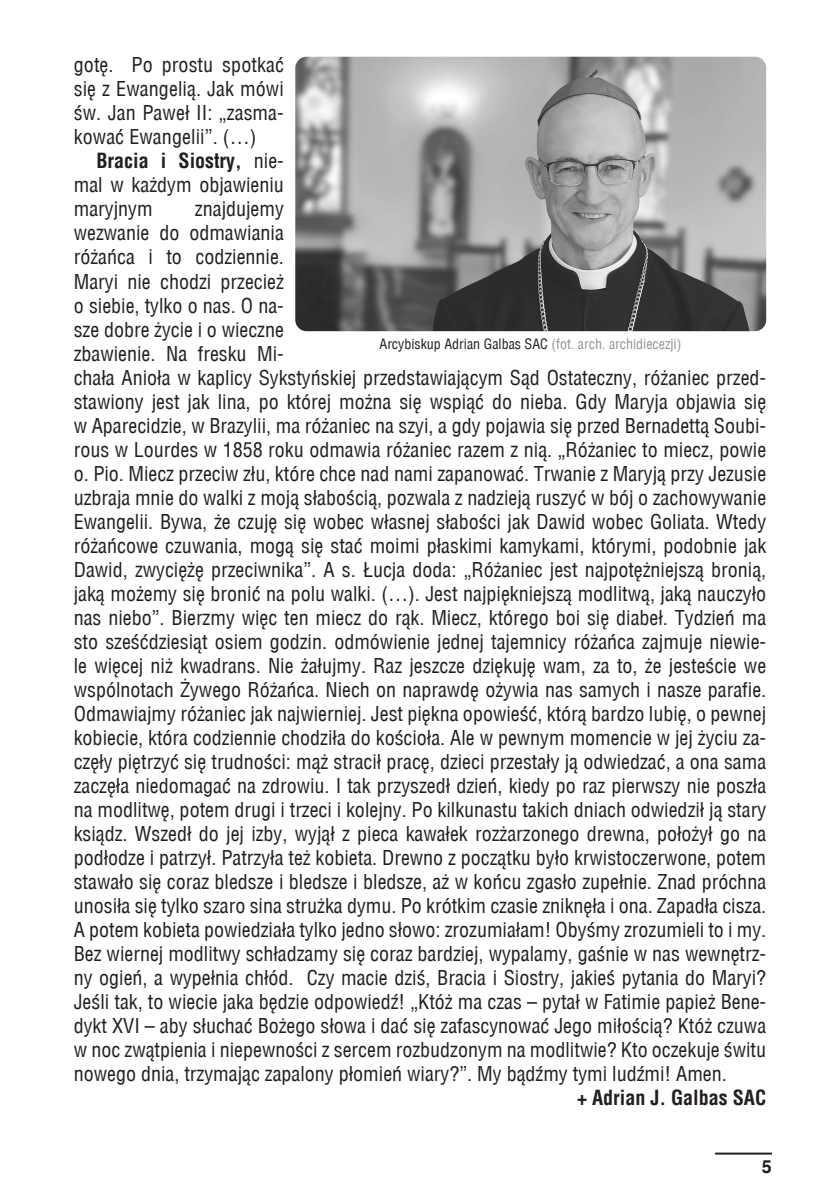
<style>
.page{position:relative;width:840px;height:1191px;background:#fff}
.page>*{position:absolute;margin:0;border:0;box-sizing:border-box;transform-origin:0 0}
.t1{font:20px/24px "Switzerland Condensed";color:#231f20;text-align:justify}
.t2{font:700 20px "Switzerland Condensed";color:#231f20}
.t3{font:700 18px "Switzerland";color:#231f20}
.TYTUŁ_ZurichCondense{font:14px "Switzerland Condensed";color:#231f20}
.s1{font-weight:700}
.s2{color:#939598}
</style>
<div class="page">
<hr style="left:714px;top:1152px;width:57px;height:2px;background:#231f20">
<img style="left:295px;top:57px;width:470px;height:274px">
<p class="t1" style="left:74px;top:53px;width:211px">gotę. Po prostu spotkać się z Ewangelią. Jak mówi św. Jan Paweł II: „zasma&shy;kować Ewangelii”. (…)</p>
<p class="t1" style="left:74px;top:149px;width:211px;text-indent:23px"><span class="s1">Bracia i Siostry,</span> nie&shy;mal w każdym objawieniu maryjnym</p>
<p class="t1" style="left:74px;top:197px;width:693px;text-align:left;text-indent:121px">znajdujemy<br>wezwanie do odmawiania<br>różańca i to codziennie.<br>Maryi nie chodzi przecież<br>o siebie, tylko o nas. O na-<br>sze dobre życie i o wieczne<br>zbawienie. Na fresku Mi-<br>chała Anioła w kaplicy Sykstyńskiej przedstawiającym Sąd Ostateczny, różaniec przed&shy;stawiony jest jak lina, po której można się wspiąć do nieba. Gdy Maryja objawia się w Aparecidzie, w Brazylii, ma różaniec na szyi, a gdy pojawia się przed Bernadettą Soubi&shy;rous w Lourdes w 1858 roku odmawia różaniec razem z nią. „Różaniec to miecz, powie o. Pio. Miecz przeciw złu, które chce nad nami zapanować. Trwanie z Maryją przy Jezusie uzbraja mnie do walki z moją słabością, pozwala z nadzieją ruszyć w bój o zachowywanie Ewangelii. Bywa, że czuję się wobec własnej słabości jak Dawid wobec Goliata. Wtedy różańcowe czuwania, mogą się stać moimi płaskimi kamykami, którymi, podobnie jak Dawid, zwyciężę przeciwnika”. A s. Łucja doda: „Różaniec jest najpotężniejszą bronią, jaką możemy się bronić na polu walki. (…). Jest najpiękniejszą modlitwą, jaką nauczyło nas niebo”. Bierzmy więc ten miecz do rąk. Miecz, którego boi się diabeł. Tydzień ma sto sześćdziesiąt osiem godzin. odmówienie jednej tajemnicy różańca zajmuje niewie&shy;le więcej niż kwadrans. Nie żałujmy. Raz jeszcze dziękuję wam, za to, że jesteście we wspólnotach Żywego Różańca. Niech on naprawdę ożywia nas samych i nasze parafie.<br>Odmawiajmy różaniec jak najwierniej. Jest piękna opowieść, którą bardzo lubię, o pewnej kobiecie, która codziennie chodziła do kościoła. Ale w pewnym momencie w jej życiu za&shy;częły piętrzyć się trudności: mąż stracił pracę, dzieci przestały ją odwiedzać, a ona sama zaczęła niedomagać na zdrowiu. I tak przyszedł dzień, kiedy po raz pierwszy nie poszła na modlitwę, potem drugi i trzeci i kolejny. Po kilkunastu takich dniach odwiedził ją stary ksiądz. Wszedł do jej izby, wyjął z pieca kawałek rozżarzonego drewna, położył go na podłodze i patrzył. Patrzyła też kobieta. Drewno z początku było krwistoczerwone, potem stawało się coraz bledsze i bledsze i bledsze, aż w końcu zgasło zupełnie. Znad próchna unosiła się tylko szaro sina strużka dymu. Po krótkim czasie zniknęła i ona. Zapadła cisza.<br>A potem kobieta powiedziała tylko jedno słowo: zrozumiałam! Obyśmy zrozumieli to i my.<br>Bez wiernej modlitwy schładzamy się coraz bardziej, wypalamy, gaśnie w nas wewnętrz&shy;ny ogień, a wypełnia chłód. Czy macie dziś, Bracia i Siostry, jakieś pytania do Maryi?<br>Jeśli tak, to wiecie jaka będzie odpowiedź! „Któż ma czas – pytał w Fatimie papież Bene&shy;dykt XVI – aby słuchać Bożego słowa i dać się zafascynować Jego miłością? Któż czuwa w noc zwątpienia i niepewności z sercem rozbudzonym na modlitwie? Kto oczekuje świtu nowego dnia, trzymając zapalony płomień wiary?”. My bądźmy tymi ludźmi! Amen.</p>
<p class="t2" style="left:576px;top:1085px;width:190px">+ Adrian J. Galbas SAC</p>
<p class="TYTUŁ_ZurichCondense" style="left:379px;top:335px;width:303px">Arcybiskup Adrian Galbas SAC <span class="s2">(fot. arch. archidiecezji)</span></p>
<p class="t3" style="left:761px;top:1155px;width:12px">5</p>
</div>
